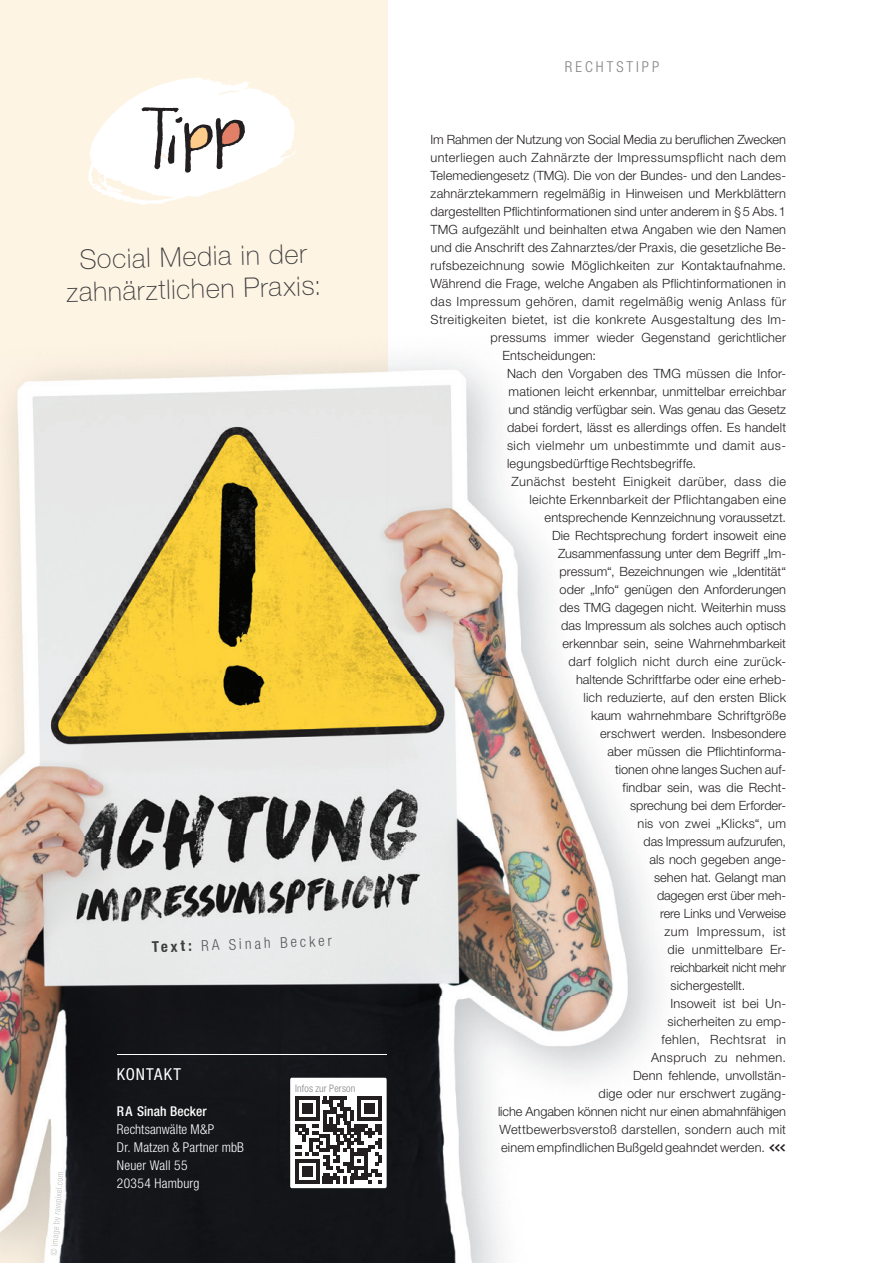
<style>
.page{position:relative;width:893px;height:1263px;background:#fff}
.page>*{position:absolute;margin:0;border:0;box-sizing:border-box;transform-origin:0 0}
.t1{font:100 27px/32.2px "Helvetica Neue LT Std";color:#3e3e3f;text-align:center}
.t2{font:condensed 16.5px "Helvetica Neue LT Std";letter-spacing:.065em;color:#fff}
.t3{font:300 condensed 15px "Helvetica Neue LT Std";color:#57585a}
.t4{font:300 condensed 15px "Helvetica Neue LT Std";letter-spacing:.2em;color:#808285}
.t5{font:300 condensed 13.5px/18px "Helvetica Neue LT Std";letter-spacing:.01em;color:#fff}
.t6{font:500 condensed 13.5px "Helvetica Neue LT Std";letter-spacing:.01em;color:#fff}
.t7{font:300 12.75px "Helvetica Neue LT Std";letter-spacing:.01em;color:#231f20}
.t8{font:300 12.75px "Helvetica Neue LT Std";letter-spacing:.035em;color:#231f20}
.t9{font:300 12.75px "Helvetica Neue LT Std";letter-spacing:.03em;color:#231f20}
.t10{font:300 12.75px "Helvetica Neue LT Std";letter-spacing:-.02em;color:#231f20}
.t11{font:300 12.75px "Helvetica Neue LT Std";letter-spacing:-.01em;color:#231f20}
.t12{font:300 condensed 10.35px "Helvetica Neue";letter-spacing:.015em;color:#808285}
.s1{font-weight:700;color:#3e3e3f}
.s2{font-family:"The Sans";font-weight:700}
</style>
<div class="page">
<div style="left:0;top:0;width:387px;height:1263px;background:#fef4e4"></div>
<img style="left:0;top:358px;width:660px;height:905px">
<svg style="left:88px;top:77px;width:208px;height:128px"></svg>
<hr style="left:117px;top:1054px;width:269px;height:1px;background:#fff">
<div style="left:290px;top:1078px;width:97px;height:110px;background:#fff;border-radius:2px"></div>
<svg style="left:295px;top:1096px;width:87px;height:87px"></svg>
<img style="left:50px;top:1171px;width:15px;height:85px">
<h1 class="t1" style="left:65px;top:245px;width:257px;rotate:-2deg">Social Media in der zahnärztlichen Praxis:</h1>
<p class="t3" style="left:152px;top:938px;width:181px;rotate:-2deg"><span class="s1">Text:</span> RA Sinah Becker</p>
<p class="t2" style="left:117px;top:1065px;width:66px">KONTAKT</p>
<p class="t6" style="left:117px;top:1103px;width:91px">RA Sinah Becker</p>
<p class="t5" style="left:117px;top:1120px;width:129px">Rechtsanwälte M&amp;P<br>Dr. Matzen &amp; Partner mbB<br>Neuer Wall 55<br>20354 Hamburg</p>
<p class="t12" style="left:295px;top:1082px;width:62px">Infos zur Person</p>
<p class="t4" style="left:565px;top:59px;width:96px">RECHTSTIPP</p>
<p class="t7" style="left:431px;top:132px;width:357px">Im Rahmen der Nutzung von Social Media zu beruflichen Zwecken</p>
<p class="t8" style="left:431px;top:150px;width:357px">unterliegen auch Zahnärzte der Impressumspflicht nach dem</p>
<p class="t7" style="left:431px;top:168px;width:357px">Telemediengesetz (TMG). Die von der Bundes- und den Landes-</p>
<p class="t7" style="left:431px;top:186px;width:357px">zahnärztekammern regelmäßig in Hinweisen und Merkblättern</p>
<p class="t7" style="left:431px;top:204px;width:357px">dargestellten Pflichtinformationen sind unter anderem in § 5 Abs. 1</p>
<p class="t7" style="left:431px;top:222px;width:357px">TMG aufgezählt und beinhalten etwa Angaben wie den Namen</p>
<p class="t7" style="left:431px;top:240px;width:357px">und die Anschrift des Zahnarztes/der Praxis, die gesetzliche Be-</p>
<p class="t7" style="left:431px;top:258px;width:357px">rufsbezeichnung sowie Möglichkeiten zur Kontaktaufnahme.</p>
<p class="t7" style="left:431px;top:276px;width:357px">Während die Frage, welche Angaben als Pflichtinforma tionen in</p>
<p class="t8" style="left:431px;top:294px;width:357px">das Impressum gehören, damit regelmäßig wenig Anlass für</p>
<p class="t9" style="left:431px;top:312px;width:357px">Streitigkeiten bietet, ist die konkrete Ausgestaltung des Im -</p>
<p class="t7" style="left:491px;top:330px;width:297px">pressums immer wieder Gegenstand gerichtlicher</p>
<p class="t7" style="left:503px;top:348px;width:95px">Entscheidungen:</p>
<p class="t7" style="left:507px;top:366px;width:281px">Nach den Vorgaben des TMG müssen die Infor-</p>
<p class="t7" style="left:509px;top:384px;width:279px">mationen leicht erkennbar, unmittelbar erreichbar</p>
<p class="t7" style="left:509px;top:402px;width:279px">und ständig verfügbar sein. Was genau das Gesetz</p>
<p class="t7" style="left:507px;top:420px;width:281px">dabei fordert, lässt es allerdings offen. Es handelt</p>
<p class="t8" style="left:507px;top:438px;width:280px">sich vielmehr um unbestimmte und damit aus-</p>
<p class="t7" style="left:507px;top:456px;width:191px">legungsbedürftige Rechtsbegriffe.</p>
<p class="t8" style="left:512px;top:474px;width:276px">Zunächst besteht Einigkeit darüber, dass die</p>
<p class="t7" style="left:530px;top:492px;width:258px">leichte Erkennbarkeit der Pflichtangaben eine</p>
<p class="t7" style="left:545px;top:510px;width:243px">entsprechende Kennzeichnung voraussetzt.</p>
<p class="t7" style="left:552px;top:528px;width:236px">Die Rechtsprechung fordert insoweit eine</p>
<p class="t7" style="left:558px;top:546px;width:229px">Zusammenfassung unter dem Begriff „Im-</p>
<p class="t7" style="left:560px;top:564px;width:228px">pressum“, Bezeichnungen wie „Identität“</p>
<p class="t7" style="left:560px;top:582px;width:228px">oder „Info“ genügen den Anforderungen</p>
<p class="t7" style="left:560px;top:600px;width:228px">des TMG dagegen nicht. Weiterhin muss</p>
<p class="t7" style="left:561px;top:618px;width:226px">das Impressum als solches auch optisch</p>
<p class="t7" style="left:563px;top:636px;width:225px">erkennbar sein, seine Wahrnehmbarkeit</p>
<p class="t7" style="left:569px;top:654px;width:219px">darf folglich nicht durch eine zurück-</p>
<p class="t7" style="left:576px;top:672px;width:212px">haltende Schriftfarbe oder eine erheb-</p>
<p class="t7" style="left:584px;top:690px;width:204px">lich reduzierte, auf den ersten Blick</p>
<p class="t7" style="left:591px;top:708px;width:196px">kaum wahrnehmbare Schriftgröße</p>
<p class="t7" style="left:600px;top:726px;width:187px">erschwert werden. Insbesondere</p>
<p class="t7" style="left:608px;top:744px;width:180px">aber müssen die Pflichtinforma-</p>
<p class="t7" style="left:615px;top:762px;width:172px">tionen ohne langes Suchen auf-</p>
<p class="t7" style="left:623px;top:780px;width:165px">findbar sein, was die Recht-</p>
<p class="t7" style="left:630px;top:798px;width:157px">sprechung bei dem Erforder-</p>
<p class="t7" style="left:638px;top:816px;width:150px">nis von zwei „Klicks“, um</p>
<p class="t7" style="left:644px;top:834px;width:144px">das Impressum aufzurufen,</p>
<p class="t7" style="left:650px;top:852px;width:138px">als noch gegeben ange-</p>
<p class="t7" style="left:654px;top:870px;width:134px">sehen hat. Gelangt man</p>
<p class="t7" style="left:657px;top:888px;width:131px">dagegen erst über meh-</p>
<p class="t11" style="left:660px;top:906px;width:127px">rere Links und Verweise</p>
<p class="t9" style="left:665px;top:924px;width:123px">zum Impressum, ist</p>
<p class="t7" style="left:668px;top:942px;width:120px">die unmittelbare Er-</p>
<p class="t10" style="left:671px;top:960px;width:117px">reichbarkeit nicht mehr</p>
<p class="t7" style="left:671px;top:978px;width:76px">sichergestellt.</p>
<p class="t7" style="left:671px;top:996px;width:117px">Insoweit ist bei Un-</p>
<p class="t7" style="left:668px;top:1014px;width:120px">sicherheiten zu emp-</p>
<p class="t9" style="left:662px;top:1032px;width:126px">fehlen, Rechtsrat in</p>
<p class="t8" style="left:651px;top:1050px;width:137px">Anspruch zu nehmen.</p>
<p class="t7" style="left:633px;top:1068px;width:154px">Denn fehlende, unvollstän-</p>
<p class="t7" style="left:598px;top:1086px;width:189px">dige oder nur erschwert zugäng-</p>
<p class="t7" style="left:498px;top:1104px;width:290px">liche Angaben können nicht nur einen abmahnfähigen</p>
<p class="t7" style="left:500px;top:1122px;width:288px">Wettbewerbsverstoß darstellen, sondern auch mit</p>
<p class="t7" style="left:501px;top:1140px;width:286px">einem empfindlichen Bußgeld geahndet werden. <span class="s2">&lt;&lt;&lt;</span></p>
</div>
